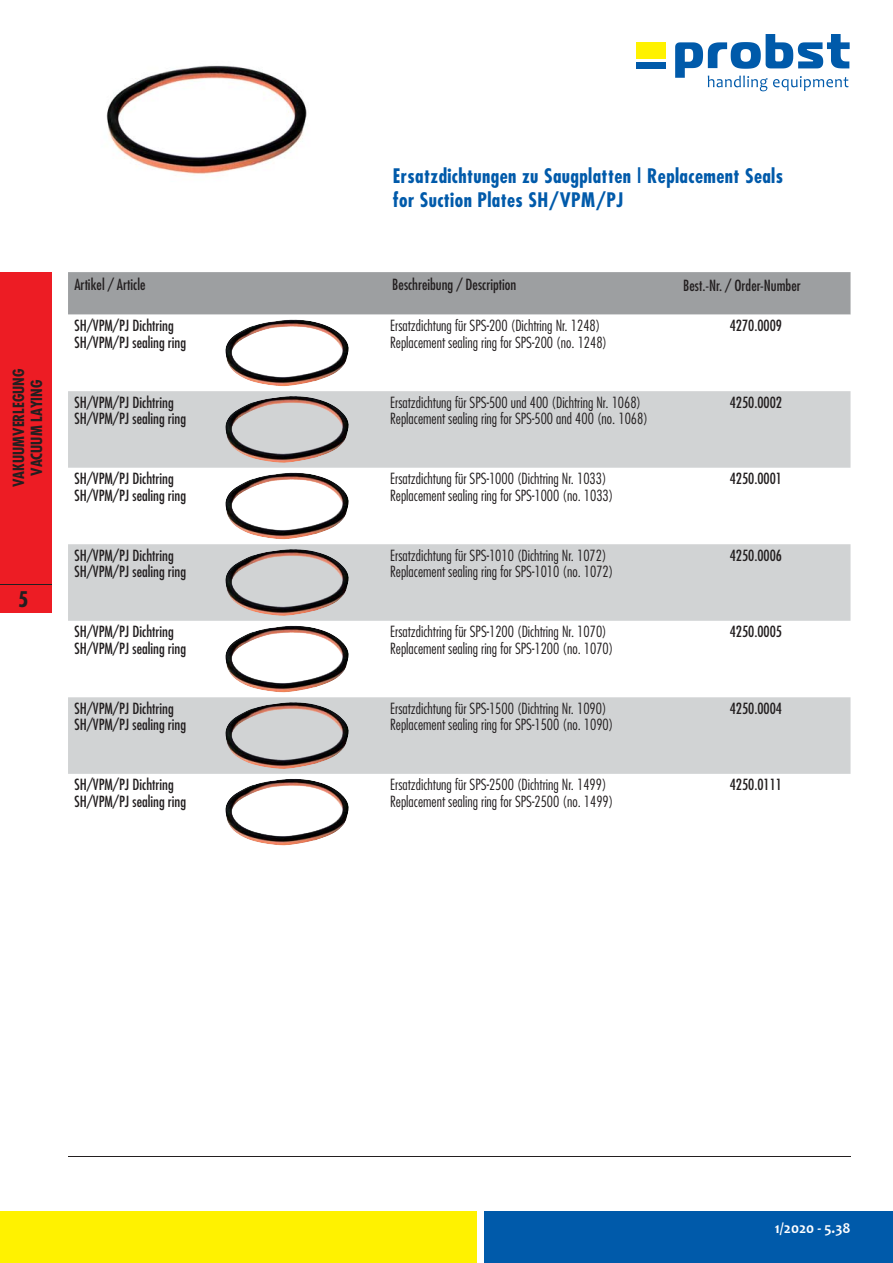
<style>
.page{position:relative;width:893px;height:1263px;background:#fff}
.page>*{position:absolute;margin:0;border:0;box-sizing:border-box;transform-origin:0 0}
.t1{font:700 condensed 21px "Futura";color:#231f20}
.t2{font:700 condensed 19.5px/24px "Futura";letter-spacing:.02em;color:#005aaa}
.t3{font:300 condensed 15px/16.5px "Futura";color:#231f20}
.t4{font:condensed 15px/16.5px "Futura";color:#231f20}
.t5{font:700 condensed 15px/18px "Futura";color:#231f20;text-align:center}
.t6{font:700 15px "Candara";color:#fff}
</style>
<div class="page">
<div style="left:0;top:272px;width:51px;height:340px;background:#ed1c24"></div>
<hr style="left:0;top:584px;width:51px;height:1px;background:#231f20">
<div style="left:485px;top:1212px;width:408px;height:51px;background:#005aaa"></div>
<div style="left:0;top:1212px;width:476px;height:51px;background:#fff200"></div>
<div style="left:636px;top:42px;width:29px;height:17px;background:#fff200"></div>
<div style="left:636px;top:62px;width:29px;height:6px;background:#005aaa"></div>
<svg style="left:675px;top:34px;width:175px;height:57px"></svg>
<img style="left:106px;top:65px;width:201px;height:109px">
<div style="left:68px;top:272px;width:782px;height:43px;background:#9d9fa1"></div>
<svg style="left:225px;top:319px;width:124px;height:527px"></svg>
<svg style="left:68px;top:391px;width:782px;height:383px;fill:#d1d3d4"></svg>
<img style="left:250px;top:827px;width:35px;height:18px">
<img style="left:250px;top:598px;width:35px;height:18px">
<img style="left:250px;top:674px;width:35px;height:18px">
<img style="left:250px;top:751px;width:35px;height:18px">
<img style="left:250px;top:368px;width:35px;height:18px">
<img style="left:250px;top:445px;width:35px;height:18px">
<img style="left:250px;top:521px;width:35px;height:18px">
<hr style="left:68px;top:1157px;width:782px;height:1px;background:#231f20">
<p class="t5" style="left:11px;top:487px;width:120px;rotate:-90deg">VAKUUMVERLEGUNG<br>VACUUM LAYING</p>
<h1 class="t1" style="left:18px;top:590px;width:12px">5</h1>
<h2 class="t2" style="left:393px;top:166px;width:392px">Ersatzdichtungen zu Saugplatten | Replacement Seals for Suction Plates SH/VPM/PJ</h2>
<p class="t4" style="left:74px;top:278px;width:73px">Artikel / Article</p>
<p class="t4" style="left:392px;top:278px;width:125px">Beschreibung / Description</p>
<p class="t4" style="left:74px;top:319px;width:113px">SH/VPM/PJ Dichtring<br>SH/VPM/PJ sealing ring</p>
<p class="t3" style="left:390px;top:318px;width:218px">Ersatzdichtung für SPS-200 (Dichtring Nr. 1248)<br>Replacement sealing ring for SPS-200 (no. 1248)</p>
<p class="t4" style="left:730px;top:319px;width:54px">4270.0009</p>
<p class="t4" style="left:683px;top:278px;width:119px">Best.-Nr. / Order-Number</p>
<p class="t4" style="left:74px;top:395px;width:113px">SH/VPM/PJ Dichtring<br>SH/VPM/PJ sealing ring</p>
<p class="t3" style="left:390px;top:395px;width:259px">Ersatzdichtung für SPS-500 und 400 (Dichtring Nr. 1068)<br>Replacement sealing ring for SPS-500 and 400 (no. 1068)</p>
<p class="t4" style="left:730px;top:395px;width:54px">4250.0002</p>
<p class="t4" style="left:74px;top:472px;width:113px">SH/VPM/PJ Dichtring<br>SH/VPM/PJ sealing ring</p>
<p class="t3" style="left:390px;top:471px;width:225px">Ersatzdichtung für SPS-1000 (Dichtring Nr. 1033)<br>Replacement sealing ring for SPS-1000 (no. 1033)</p>
<p class="t4" style="left:730px;top:472px;width:54px">4250.0001</p>
<p class="t4" style="left:74px;top:548px;width:113px">SH/VPM/PJ Dichtring<br>SH/VPM/PJ sealing ring</p>
<p class="t3" style="left:390px;top:548px;width:225px">Ersatzdichtung für SPS-1010 (Dichtring Nr. 1072)<br>Replacement sealing ring for SPS-1010 (no. 1072)</p>
<p class="t4" style="left:730px;top:548px;width:54px">4250.0006</p>
<p class="t4" style="left:74px;top:625px;width:113px">SH/VPM/PJ Dichtring<br>SH/VPM/PJ sealing ring</p>
<p class="t3" style="left:390px;top:625px;width:225px">Ersatzdichtring für SPS-1200 (Dichtring Nr. 1070)<br>Replacement sealing ring for SPS-1200 (no. 1070)</p>
<p class="t4" style="left:730px;top:625px;width:54px">4250.0005</p>
<p class="t4" style="left:74px;top:701px;width:113px">SH/VPM/PJ Dichtring<br>SH/VPM/PJ sealing ring</p>
<p class="t3" style="left:390px;top:701px;width:225px">Ersatzdichtung für SPS-1500 (Dichtring Nr. 1090)<br>Replacement sealing ring for SPS-1500 (no. 1090)</p>
<p class="t4" style="left:730px;top:701px;width:54px">4250.0004</p>
<p class="t4" style="left:74px;top:778px;width:113px">SH/VPM/PJ Dichtring<br>SH/VPM/PJ sealing ring</p>
<p class="t3" style="left:390px;top:778px;width:225px">Ersatzdichtung für SPS-2500 (Dichtring Nr. 1499)<br>Replacement sealing ring for SPS-2500 (no. 1499)</p>
<p class="t4" style="left:730px;top:778px;width:54px">4250.0111</p>
<p class="t6" style="left:775px;top:1222px;width:77px">1/2020 - 5.38</p>
</div>
